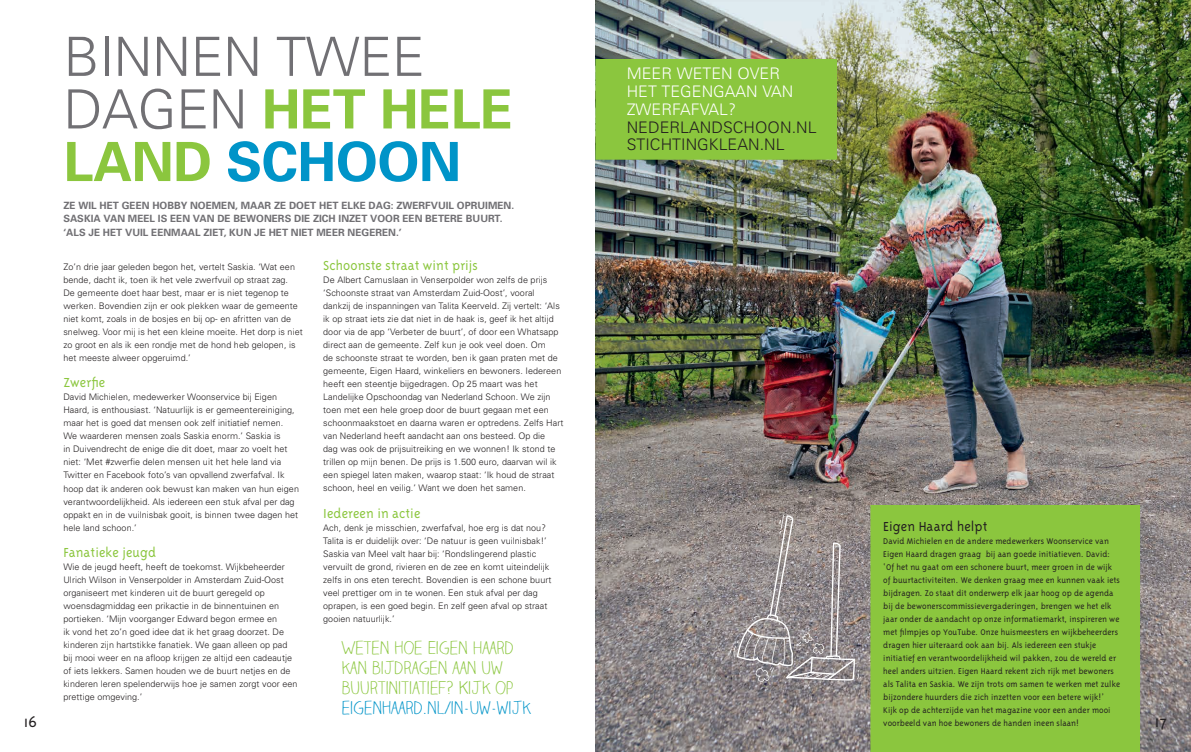
<style>
.page{position:relative;width:1191px;height:752px;background:#fff}
.page>*{position:absolute;margin:0;border:0;box-sizing:border-box;transform-origin:0 0}
.t1{font:300 54.1px/52.5px "Univers";letter-spacing:-.01em;color:#717074}
.t2{font:300 18px/20px "Claire Hand";letter-spacing:.005em;color:#8bc63e}
.t3{font:300 18px "Claire Hand";letter-spacing:.005em;color:#0094c8}
.t4{font:300 18px "Triplex";color:#231f20}
.t5{font:300 15.9px/17.7px "Univers";letter-spacing:.005em;color:#fff}
.t6{font:300 15.9px/17.7px "Univers";letter-spacing:.005em;color:#231f20}
.t7{font:300 15px "Triplex";letter-spacing:.005em;color:#8bc63e}
.t8{font:300 15px "Triplex";letter-spacing:.005em;color:#231f20}
.t9{font:700 10px/13px "Univers";color:#717074}
.t10{font:300 9.5px/13px "Triplex";letter-spacing:.005em;color:#231f20}
.t11{font:300 9px/13px "Univers";letter-spacing:.005em;color:#231f20}
.s1{font-weight:700;color:#8bc63e}
.s2{font-weight:700;color:#0094c8}
</style>
<div class="page">
<img style="left:595px;top:0;width:596px;height:751px">
<div style="left:870px;top:505px;width:270px;height:246px;background:#8bc63e"></div>
<div style="left:596px;top:60px;width:240px;height:99px;background:#8bc63e"></div>
<div style="left:595px;top:59px;width:241px;height:100px;border:1px solid #8bc63e"></div>
<svg style="left:730px;top:514px;width:130px;height:167px;background:#968e8f"></svg>
<h2 class="t4" style="left:24px;top:711px;width:14px">16</h2>
<h1 class="t1" style="left:63px;top:29px;width:451px">BINNEN TWEE<br>DAGEN <span class="s1">HET HELE<br>LAND</span> <span class="s2">SCHOON</span></h1>
<p class="t9" style="left:63px;top:199px;width:452px">ZE WIL HET GEEN HOBBY NOEMEN, MAAR ZE DOET HET ELKE DAG: ZWERFVUIL OPRUIMEN.<br>SASKIA VAN MEEL IS EEN VAN DE BEWONERS DIE ZICH INZET VOOR EEN BETERE BUURT. ‘ALS JE HET VUIL EENMAAL ZIET, KUN JE HET NIET MEER NEGEREN.’</p>
<h3 class="t7" style="left:323px;top:257px;width:156px">Schoonste straat wint prijs</h3>
<p class="t11" style="left:323px;top:273px;width:242px">De Albert Camuslaan in Venserpolder won zelfs de prijs ‘Schoonste straat van Amsterdam Zuid-Oost’, vooral dankzij de inspanningen van Talita Keerveld. Zij vertelt: ‘Als ik op straat iets zie dat niet in de haak is, geef ik het altijd door via de app ‘Verbeter de buurt’, of door een Whatsapp direct aan de gemeente. Zelf kun je ook veel doen. Om<br>de schoonste straat te worden, ben ik gaan praten met de gemeente, Eigen Haard, winkeliers en bewoners. Iedereen heeft een steentje bijgedragen. Op 25 maart was het Landelijke Opschoondag van Nederland Schoon. We zijn toen met een hele groep door de buurt gegaan met een schoonmaakstoet en daarna waren er optredens. Zelfs Hart van Nederland heeft aandacht aan ons besteed. Op die<br>dag was ook de prijsuitreiking en we wonnen! Ik stond te trillen op mijn benen. De prijs is 1.500 euro, daarvan wil ik een spiegel laten maken, waarop staat: ‘Ik houd de straat schoon, heel en veilig.’ Want we doen het samen.</p>
<h3 class="t7" style="left:323px;top:504px;width:99px">Iedereen in actie</h3>
<p class="t11" style="left:323px;top:520px;width:230px">Ach, denk je misschien, zwerfafval, hoe erg is dat nou?<br>Talita is er duidelijk over: ‘De natuur is geen vuilnisbak!’ Saskia van Meel valt haar bij: ‘Rondslingerend plastic vervuilt de grond, rivieren en de zee en komt uiteindelijk zelfs in ons eten terecht. Bovendien is een schone buurt veel prettiger om in te wonen. Een stuk afval per dag oprapen, is een goed begin. En zelf geen afval op straat gooien natuurlijk.’</p>
<p class="t11" style="left:63px;top:260px;width:241px">Zo’n drie jaar geleden begon het, vertelt Saskia. ‘Wat een bende, dacht ik, toen ik het vele zwerfvuil op straat zag.<br>De gemeente doet haar best, maar er is niet tegenop te werken. Bovendien zijn er ook plekken waar de gemeente niet komt, zoals in de bosjes en bij op- en afritten van de snelweg. Voor mij is het een kleine moeite. Het dorp is niet zo groot en als ik een rondje met de hond heb gelopen, is het meeste alweer opgeruimd.’</p>
<h3 class="t7" style="left:63px;top:374px;width:43px">Zwerfie</h3>
<p class="t11" style="left:63px;top:390px;width:237px">David Michielen, medewerker Woonservice bij Eigen Haard, is enthousiast. ‘Natuurlijk is er gemeentereiniging, maar het is goed dat mensen ook zelf initiatief nemen.<br>We waarderen mensen zoals Saskia enorm.’ Saskia is<br>in Duivendrecht de enige die dit doet, maar zo voelt het niet: ‘Met #zwerfie delen mensen uit het hele land via Twitter en Facebook foto’s van opvallend zwerfafval. Ik hoop dat ik anderen ook bewust kan maken van hun eigen verantwoordelijkheid. Als iedereen een stuk afval per dag oppakt en in de vuilnisbak gooit, is binnen twee dagen het hele land schoon.’</p>
<h3 class="t7" style="left:63px;top:543px;width:94px">Fanatieke jeugd</h3>
<p class="t11" style="left:63px;top:559px;width:236px">Wie de jeugd heeft, heeft de toekomst. Wijkbeheerder Ulrich Wilson in Venserpolder in Amsterdam Zuid-Oost organiseert met kinderen uit de buurt geregeld op woensdagmiddag een prikactie in de binnentuinen en portieken. ‘Mijn voorganger Edward begon ermee en<br>ik vond het zo’n goed idee dat ik het graag doorzet. De kinderen zijn hartstikke fanatiek. We gaan alleen op pad bij mooi weer en na afloop krijgen ze altijd een cadeautje of iets lekkers. Samen houden we de buurt netjes en de kinderen leren spelenderwijs hoe je samen zorgt voor een prettige omgeving.’</p>
<h2 class="t2" style="left:342px;top:638px;width:173px">WETEN HOE EIGEN HAARD<br>KAN BIJDRAGEN AAN UW<br>BUURTINITIATIEF? KIJK OP</h2>
<h2 class="t3" style="left:342px;top:697px;width:190px">EIGENHAARD.NL/IN-UW-WIJK</h2>
<h3 class="t5" style="left:626px;top:64px;width:168px">MEER WETEN OVER<br>HET TEGENGAAN VAN<br>ZWERFAFVAL?</h3>
<h3 class="t6" style="left:626px;top:118px;width:191px">NEDERLANDSCHOON.NL<br>STICHTINGKLEAN.NL</h3>
<h3 class="t8" style="left:883px;top:517px;width:106px">Eigen Haard helpt</h3>
<p class="t10" style="left:883px;top:533px;width:238px">David Michielen en de andere medewerkers Woonservice van Eigen Haard dragen graag bij aan goede initiatieven. David: ‘Of het nu gaat om een schonere buurt, meer groen in de wijk of buurtactiviteiten. We denken graag mee en kunnen vaak iets bijdragen. Zo staat dit onderwerp elk jaar hoog op de agenda bij de bewonerscommissievergaderingen, brengen we het elk jaar onder de aandacht op onze informatiemarkt, inspireren we met filmpjes op YouTube. Onze huismeesters en wijkbeheerders dragen hier uiteraard ook aan bij. Als iedereen een stukje initiatief en verantwoordelijkheid wil pakken, zou de wereld er heel anders uitzien. Eigen Haard rekent zich rijk met bewoners als Talita en Saskia. We zijn trots om samen te werken met zulke bijzondere huurders die zich inzetten voor een betere wijk!’ Kijk op de achterzijde van het magazine voor een ander mooi voorbeeld van hoe bewoners de handen ineen slaan!</p>
<h2 class="t4" style="left:1155px;top:711px;width:14px">17</h2>
</div>
